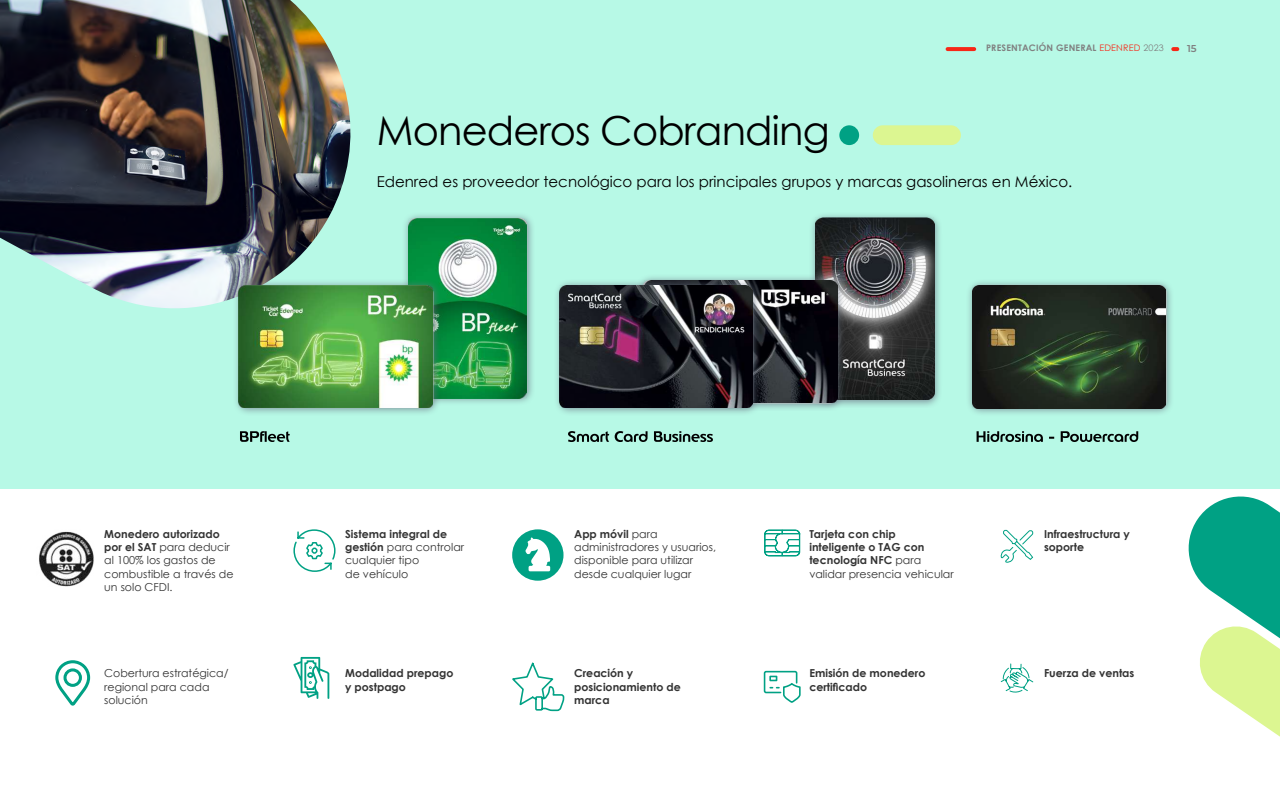
<style>
.page{position:relative;width:1280px;height:800px;background:#fff}
.page>*{position:absolute;margin:0;border:0;box-sizing:border-box;transform-origin:0 0}
.t1{font:40px "Century Gothic";letter-spacing:-.02em;color:#000}
.t2{font:15px "Century Gothic";color:#000}
.t3{font:11px/13.2px "Century Gothic";color:#333}
.t4{font:700 11px/13.2px "Century Gothic";color:#333}
.t5{font:600 10px "Montserrat";color:#808080}
.t6{font:700 9px "Century Gothic";letter-spacing:.02em;color:#808080}
.s1{font-weight:400;color:#f72717}
.s2{font-weight:400}
.s3{font-weight:700}
</style>
<div class="page">
<div style="left:0;top:0;width:1280px;height:489px;background:#b7f9e6"></div>
<svg style="left:948px;top:47px;width:26px;height:4px"></svg>
<svg style="left:1173px;top:47px;width:4px;height:4px"></svg>
<svg style="left:240px;top:431px;width:50px;height:11px"></svg>
<svg style="left:568px;top:431px;width:145px;height:11px"></svg>
<img style="left:0;top:0;width:351px;height:309px">
<div style="left:873px;top:125px;width:88px;height:20px;background:#dcf691;border-radius:10px"></div>
<div style="left:839px;top:125px;width:20px;height:20px;background:#00a184;border-radius:50%"></div>
<svg style="left:1188px;top:496px;width:92px;height:241px"></svg>
<svg style="left:977px;top:431px;width:161px;height:11px"></svg>
<img style="left:39px;top:531px;width:55px;height:56px">
<svg style="left:512px;top:529px;width:52px;height:52px"></svg>
<svg style="left:293px;top:657px;width:36px;height:42px"></svg>
<svg style="left:55px;top:660px;width:36px;height:46px"></svg>
<svg style="left:293px;top:529px;width:43px;height:43px"></svg>
<svg style="left:512px;top:662px;width:53px;height:50px"></svg>
<svg style="left:764px;top:529px;width:36px;height:28px"></svg>
<svg style="left:763px;top:670px;width:38px;height:33px"></svg>
<div style="left:769px;top:676px;width:8px;height:5px;border:2px solid #00a184"></div>
<svg style="left:1000px;top:663px;width:34px;height:30px"></svg>
<svg style="left:1000px;top:529px;width:34px;height:34px"></svg>
<div style="left:402px;top:211px;width:133px;height:195px;background:#6d7787;opacity:.75"></div>
<img style="left:408px;top:218px;width:119px;height:180px">
<div style="left:808px;top:211px;width:135px;height:197px;background:#6d7787;opacity:.75"></div>
<img style="left:815px;top:218px;width:120px;height:181px">
<div style="left:966px;top:278px;width:208px;height:139px;background:#6d7787;opacity:.75"></div>
<div style="left:232px;top:279px;width:209px;height:137px;background:#6d7787;opacity:.75"></div>
<img style="left:239px;top:285px;width:194px;height:123px">
<div style="left:636px;top:273px;width:209px;height:138px;background:#6d7787;opacity:.75"></div>
<img style="left:761px;top:281px;width:76px;height:122px">
<div style="left:553px;top:278px;width:208px;height:138px;background:#6d7787;opacity:.75"></div>
<img style="left:560px;top:286px;width:193px;height:122px">
<img style="left:973px;top:286px;width:193px;height:123px">
<h1 class="t1" style="left:377px;top:103px;width:454px">Monederos Cobranding</h1>
<p class="t6" style="left:986px;top:41px;width:179px">PRESENTACIÓN GENERAL <span class="s1">EDENRED</span> <span class="s2">2023</span></p>
<p class="t5" style="left:1187px;top:41px;width:11px">15</p>
<h2 class="t2" style="left:377px;top:171px;width:697px">Edenred es proveedor tecnológico para los principales grupos y marcas gasolineras en México.</h2>
<p class="t3" style="left:104px;top:527px;width:131px"><span class="s3">Monedero autorizado por el SAT</span> para deducir al 100% los gastos de combustible a través de un solo CFDI.</p>
<p class="t3" style="left:345px;top:527px;width:120px"><span class="s3">Sistema integral de gestión</span> para controlar cualquier tipo<br>de vehículo</p>
<p class="t3" style="left:574px;top:527px;width:143px"><span class="s3">App móvil</span> para administradores y usuarios, disponible para utilizar desde cualquier lugar</p>
<p class="t4" style="left:809px;top:527px;width:146px">Tarjeta con chip inteligente o TAG con tecnología NFC <span class="s2">para validar presencia vehicular</span></p>
<p class="t4" style="left:1044px;top:527px;width:88px">Infraestructura y soporte</p>
<p class="t3" style="left:104px;top:667px;width:126px">Cobertura estratégica/ regional para cada solución</p>
<p class="t4" style="left:345px;top:666px;width:110px">Modalidad prepago y postpago</p>
<p class="t4" style="left:574px;top:666px;width:108px">Creación y posicionamiento de marca</p>
<p class="t4" style="left:809px;top:666px;width:118px">Emisión de monedero certificado</p>
<p class="t4" style="left:1044px;top:666px;width:92px">Fuerza de ventas</p>
</div>
